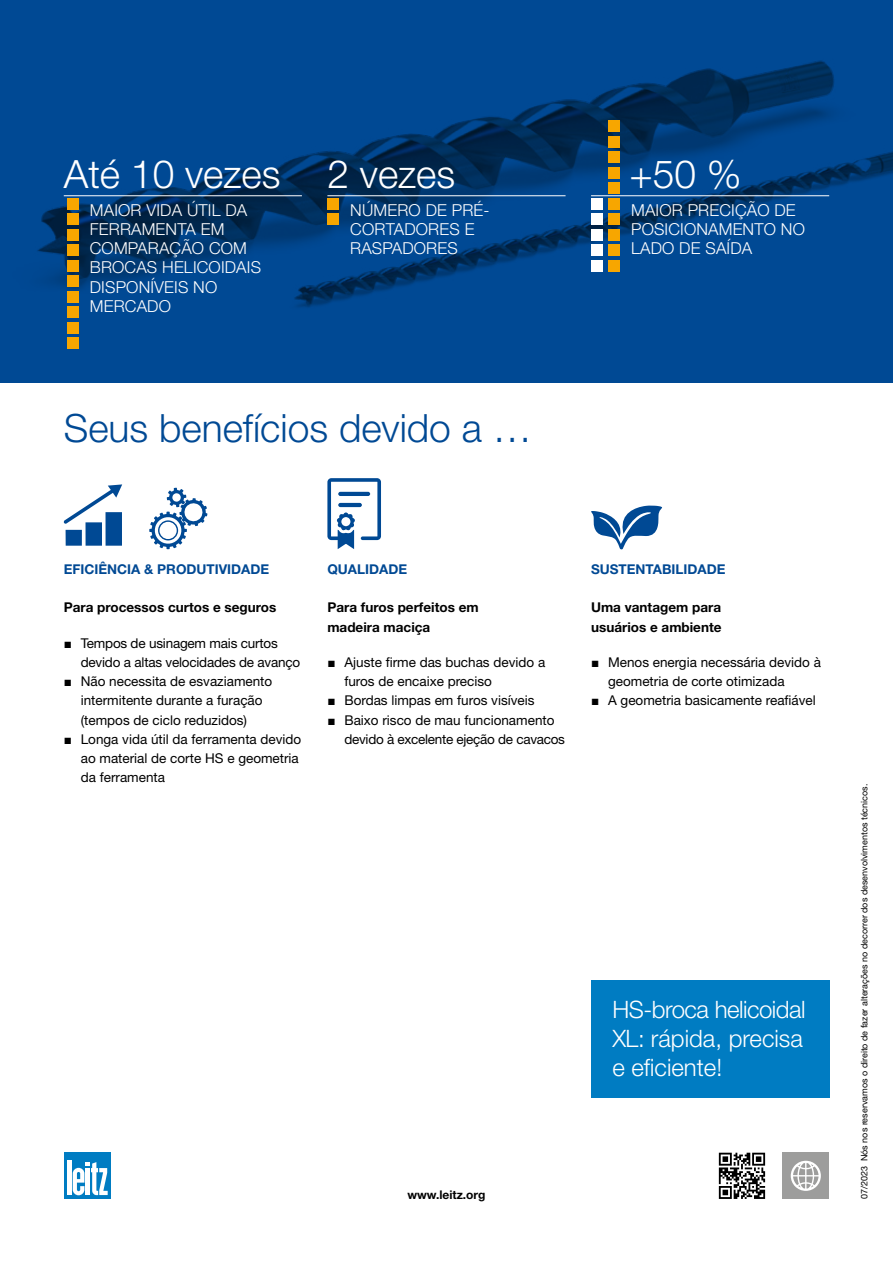
<style>
.page{position:relative;width:893px;height:1263px;background:#fff}
.page>*{position:absolute;margin:0;border:0;box-sizing:border-box;transform-origin:0 0}
.t1{font:300 39px "Helvetica Neue LT Pro";color:#004994}
.t2{font:300 39px "Helvetica Neue LT Pro";color:#fff}
.t3{font:300 24px/28.8px "Helvetica Neue LT Pro";letter-spacing:-.01em;color:#fff;text-align:justify}
.t4{font:300 16.5px/19px "Helvetica Neue LT Pro";letter-spacing:.01em;color:#fff}
.t5{font:13.5px/19.2px "Helvetica Neue LT Pro";color:#000}
.t6{font:700 13.5px/19.2px "Helvetica Neue LT Pro";color:#000}
.t7{font:13.5px/19.2px "Helvetica Neue LT Pro";letter-spacing:-.02em;color:#000}
.t8{font:700 13.5px "Helvetica Neue LT Pro";color:#004994}
.t9{font:700 12px "Helvetica Neue LT Pro";color:#000}
.t10{font:9px "Helvetica Neue LT Pro";color:#000}
.s1{font-family:"Arial"}
</style>
<div class="page">
<svg style="left:0;top:0;width:893px;height:383px;background:#048"></svg>
<div style="left:64px;top:1152px;width:47px;height:47px;background:#007cc2"></div>
<div style="left:67px;top:1160px;width:5px;height:35px;background:#fff"></div>
<svg style="left:73px;top:1162px;width:35px;height:33px"></svg>
<div style="left:783px;top:1153px;width:46px;height:46px;background:#9d9d9c"></div>
<svg style="left:791px;top:1161px;width:30px;height:30px"></svg>
<svg style="left:719px;top:1153px;width:46px;height:46px"></svg>
<svg style="left:591px;top:506px;width:71px;height:43px"></svg>
<svg style="left:149px;top:488px;width:58px;height:61px"></svg>
<svg style="left:327px;top:478px;width:54px;height:71px"></svg>
<hr style="left:338px;top:503px;width:24px;height:4px;background:#004994;border-radius:2px">
<hr style="left:338px;top:492px;width:32px;height:4px;background:#004994;border-radius:2px">
<div style="left:106px;top:512px;width:16px;height:34px;background:#004994"></div>
<div style="left:86px;top:522px;width:16px;height:24px;background:#004994"></div>
<div style="left:66px;top:530px;width:16px;height:16px;background:#004994"></div>
<svg style="left:64px;top:484px;width:58px;height:40px"></svg>
<div style="left:591px;top:980px;width:238px;height:117px;background:#007cc2"></div>
<hr style="left:64px;top:195px;width:238px;height:1px;background:#fff">
<hr style="left:327px;top:195px;width:239px;height:1px;background:#fff">
<div style="left:591px;top:244px;width:11px;height:12px;background:#fff"></div>
<div style="left:591px;top:229px;width:11px;height:11px;background:#fff"></div>
<div style="left:591px;top:213px;width:11px;height:12px;background:#fff"></div>
<div style="left:591px;top:198px;width:11px;height:11px;background:#fff"></div>
<div style="left:591px;top:260px;width:11px;height:11px;background:#fff"></div>
<div style="left:608px;top:244px;width:11px;height:12px;background:#f7a600"></div>
<div style="left:608px;top:229px;width:11px;height:11px;background:#f7a600"></div>
<div style="left:608px;top:213px;width:11px;height:12px;background:#f7a600"></div>
<div style="left:608px;top:198px;width:11px;height:11px;background:#f7a600"></div>
<div style="left:608px;top:260px;width:11px;height:11px;background:#f7a600"></div>
<div style="left:608px;top:120px;width:11px;height:12px;background:#f7a600"></div>
<div style="left:608px;top:136px;width:11px;height:11px;background:#f7a600"></div>
<div style="left:608px;top:182px;width:11px;height:12px;background:#f7a600"></div>
<div style="left:608px;top:167px;width:11px;height:11px;background:#f7a600"></div>
<div style="left:608px;top:151px;width:11px;height:12px;background:#f7a600"></div>
<hr style="left:591px;top:195px;width:238px;height:1px;background:#fff">
<div style="left:67px;top:291px;width:11px;height:11px;background:#f7a600"></div>
<div style="left:67px;top:275px;width:11px;height:12px;background:#f7a600"></div>
<div style="left:67px;top:260px;width:11px;height:11px;background:#f7a600"></div>
<div style="left:67px;top:244px;width:11px;height:12px;background:#f7a600"></div>
<div style="left:67px;top:337px;width:11px;height:12px;background:#f7a600"></div>
<div style="left:67px;top:322px;width:11px;height:11px;background:#f7a600"></div>
<div style="left:67px;top:306px;width:11px;height:12px;background:#f7a600"></div>
<div style="left:67px;top:229px;width:11px;height:11px;background:#f7a600"></div>
<div style="left:67px;top:213px;width:11px;height:12px;background:#f7a600"></div>
<div style="left:67px;top:198px;width:11px;height:11px;background:#f7a600"></div>
<div style="left:327px;top:213px;width:12px;height:12px;background:#f7a600"></div>
<div style="left:327px;top:198px;width:12px;height:11px;background:#f7a600"></div>
<h1 class="t2" style="left:64px;top:150px;width:218px">Até 10 vezes</h1>
<p class="t4" style="left:90px;top:200px;width:173px">MAIOR VIDA ÚTIL DA<br>FERRAMENTA EM<br>COMPARAÇÃO COM<br>BROCAS HELICOIDAIS<br>DISPONÍVEIS NO<br>MERCADO</p>
<h1 class="t2" style="left:327px;top:150px;width:129px">2 vezes</h1>
<p class="t4" style="left:350px;top:200px;width:141px">NÚMERO DE PRÉ-<br>CORTADORES E<br>RASPADORES</p>
<h1 class="t1" style="left:64px;top:404px;width:470px">Seus benefícios devido a …</h1>
<h1 class="t2" style="left:629px;top:150px;width:114px">+50 %</h1>
<p class="t4" style="left:631px;top:200px;width:175px">MAIOR PRECIÇÃO DE<br>POSICIONAMENTO NO<br>LADO DE SAÍDA</p>
<p class="t8" style="left:64px;top:561px;width:207px">EFICIÊNCIA &amp; PRODUTIVIDADE</p>
<p class="t6" style="left:64px;top:598px;width:214px">Para processos curtos e seguros</p>
<p class="t5" style="left:81px;top:633px;width:221px;text-indent:-17px"><span class="s1">■</span> Tempos de usinagem mais curtos devido a altas velocidades de avanço</p>
<p class="t5" style="left:81px;top:672px;width:193px;text-indent:-17px"><span class="s1">■</span> Não necessita de esvaziamento intermitente durante a furação (tempos de ciclo reduzidos)</p>
<p class="t5" style="left:81px;top:729px;width:222px;text-indent:-17px"><span class="s1">■</span> Longa vida útil da ferramenta devido ao material de corte HS e geometria da ferramenta</p>
<p class="t8" style="left:327px;top:561px;width:81px">QUALIDADE</p>
<p class="t6" style="left:327px;top:598px;width:153px">Para furos perfeitos em madeira maciça</p>
<p class="t5" style="left:344px;top:653px;width:202px;text-indent:-17px"><span class="s1">■</span> Ajuste firme das buchas devido a furos de encaixe preciso</p>
<p class="t5" style="left:327px;top:691px;width:209px"><span class="s1">■</span> Bordas limpas em furos visíveis</p>
<p class="t7" style="left:344px;top:710px;width:222px;text-indent:-17px"><span class="s1">■</span> Baixo risco de mau funcionamento devido à excelente ejeção de cavacos</p>
<p class="t8" style="left:591px;top:561px;width:136px">SUSTENTABILIDADE</p>
<p class="t6" style="left:591px;top:598px;width:132px">Uma vantagem para usuários e ambiente</p>
<p class="t5" style="left:608px;top:653px;width:214px;text-indent:-17px"><span class="s1">■</span> Menos energia necessária devido à geometria de corte otimizada</p>
<p class="t5" style="left:591px;top:691px;width:226px"><span class="s1">■</span> A geometria basicamente reafiável</p>
<p class="t9" style="left:407px;top:1187px;width:80px">www.leitz.org</p>
<h2 class="t3" style="left:612px;top:995px;width:195px">HS-broca helicoidal XL: rápida, precisa e eficiente!</h2>
<p class="t10" style="left:859px;top:1199px;width:417px;rotate:-90deg">07/2023 Nós nos reservamos o direito de fazer alterações no decorrer dos desenvolvimentos técnicos.</p>
</div>
